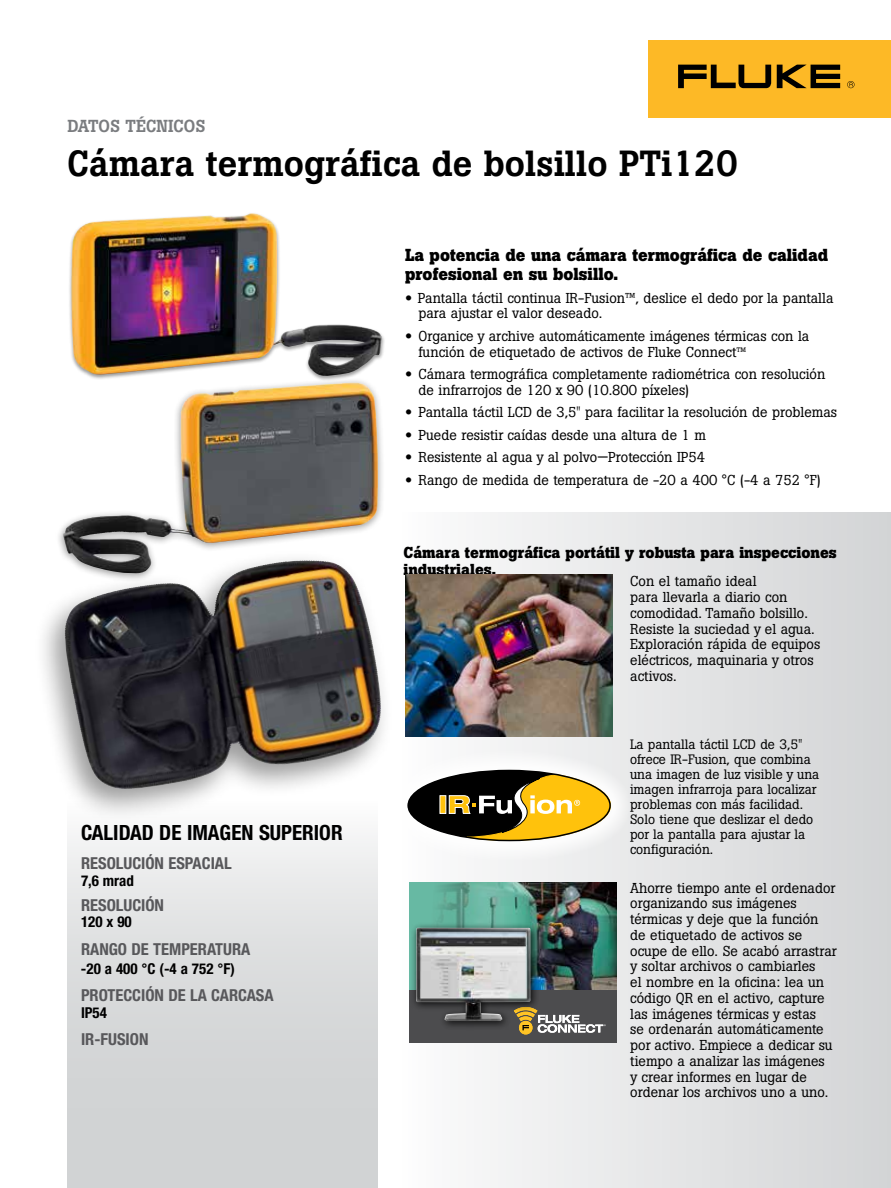
<style>
.page{position:relative;width:891px;height:1188px;background:#fff}
.page>*{position:absolute;margin:0;border:0;box-sizing:border-box;transform-origin:0 0}
.t1{font:500 36px "Boton Pro";color:#000}
.t2{font:700 condensed 21px "Helvetica Neue LT Pro";color:#000}
.t3{font:700 17.25px/18.8px "Boton Pro";color:#000}
.t4{font:500 17.25px "Boton Pro";color:#7a7c7f}
.t5{font:700 condensed 16.5px "Helvetica Neue LT Pro";color:#58585b}
.t6{font:700 15.75px/17.2px "Boton Pro";color:#000}
.t7{font:700 condensed 15px "Helvetica Neue LT Pro";color:#000}
.t8{font:14.25px/15.8px "Boton Pro";color:#000}
.t9{font:13.5px/15px "Boton Pro";color:#000}
.s1{font-family:"Helvetica Neue LT Std";font-weight:700;font-stretch:expanded}
.s2{font-size:13.5px}
</style>
<div class="page">
<div style="left:55px;top:377px;width:331px;height:206px;background:#000;opacity:.4"></div>
<img style="left:62px;top:383px;width:289px;height:167px">
<div style="left:648px;top:40px;width:243px;height:78px;background:#fdb926"></div>
<svg style="left:777px;top:65px;width:63px;height:23px"></svg>
<svg style="left:678px;top:65px;width:93px;height:23px"></svg>
<svg style="left:847px;top:81px;width:8px;height:7px"></svg>
<div style="left:67px;top:801px;width:311px;height:387px;background:linear-gradient(to bottom,#f1f1f2,#c9cccd)"></div>
<div style="left:396px;top:513px;width:495px;height:675px;background:linear-gradient(to right,#fcfcfc,#d2d4d5)"></div>
<img style="left:405px;top:575px;width:207px;height:161px">
<div style="left:68px;top:212px;width:317px;height:170px;background:#000;opacity:.4"></div>
<img style="left:71px;top:213px;width:311px;height:163px">
<div style="left:34px;top:550px;width:360px;height:273px;background:#000;opacity:.4"></div>
<img style="left:176px;top:560px;width:132px;height:56px">
<div style="left:387px;top:749px;width:244px;height:113px;background:#fff;opacity:.87"></div>
<div style="left:408px;top:770px;width:202px;height:71px;background:#000;border-radius:50%"></div>
<svg style="left:439px;top:795px;width:7px;height:19px"></svg>
<svg style="left:448px;top:774px;width:163px;height:67px"></svg>
<img style="left:410px;top:882px;width:207px;height:109px">
<div style="left:410px;top:991px;width:207px;height:52px;background:#4c4c4e"></div>
<svg style="left:542px;top:1014px;width:64px;height:19px"></svg>
<div style="left:404px;top:910px;width:138px;height:137px;background:#fff;opacity:.75"></div>
<p class="t4" style="left:68px;top:115px;width:139px">DATOS TÉCNICOS</p>
<h1 class="t1" style="left:68px;top:140px;width:672px">Cámara termográfica de bolsillo PTi120</h1>
<p class="t3" style="left:405px;top:245px;width:425px">La potencia de una cámara termográfica de calidad profesional en su bolsillo.</p>
<p class="t8" style="left:418px;top:290px;width:416px;text-indent:-13px"><span class="s1">•</span> Pantalla táctil continua IR-Fusion™, deslice el dedo por la pantalla para ajustar el valor deseado.</p>
<p class="t8" style="left:418px;top:328px;width:392px;text-indent:-13px"><span class="s1">•</span> Organice y archive automáticamente imágenes térmicas con la función de etiquetado de activos de Fluke Connect<span class="s2">™</span></p>
<p class="t8" style="left:418px;top:366px;width:408px;text-indent:-13px"><span class="s1">•</span> Cámara termográfica completamente radiométrica con resolución de infrarrojos de 120 x 90 (10.800 píxeles)</p>
<p class="t8" style="left:405px;top:405px;width:434px"><span class="s1">•</span> Pantalla táctil LCD de 3,5" para facilitar la resolución de problemas</p>
<p class="t8" style="left:405px;top:427px;width:303px"><span class="s1">•</span> Puede resistir caídas desde una altura de 1 m</p>
<p class="t8" style="left:405px;top:450px;width:302px"><span class="s1">•</span> Resistente al agua y al polvo—Protección IP54</p>
<p class="t8" style="left:405px;top:472px;width:417px"><span class="s1">•</span> Rango de medida de temperatura de -20 a 400 °C (-4 a 752 °F)</p>
<h2 class="t2" style="left:81px;top:820px;width:263px">CALIDAD DE IMAGEN SUPERIOR</h2>
<p class="t5" style="left:81px;top:854px;width:152px">RESOLUCIÓN ESPACIAL</p>
<p class="t7" style="left:81px;top:872px;width:55px">7,6 mrad</p>
<p class="t5" style="left:81px;top:895px;width:85px">RESOLUCIÓN</p>
<p class="t7" style="left:81px;top:913px;width:52px">120 x 90</p>
<p class="t5" style="left:81px;top:939px;width:171px">RANGO DE TEMPERATURA</p>
<p class="t7" style="left:81px;top:960px;width:155px">-20 a 400 °C (-4 a 752 °F)</p>
<p class="t5" style="left:81px;top:986px;width:194px">PROTECCIÓN DE LA CARCASA</p>
<p class="t7" style="left:81px;top:1003px;width:28px">IP54</p>
<p class="t5" style="left:81px;top:1030px;width:69px">IR-FUSION</p>
<p class="t6" style="left:404px;top:544px;width:435px">Cámara termográfica portátil y robusta para inspecciones industriales.</p>
<p class="t8" style="left:630px;top:573px;width:192px">Con el tamaño ideal<br>para llevarla a diario con comodidad. Tamaño bolsillo.<br>Resiste la suciedad y el agua.<br>Exploración rápida de equipos eléctricos, maquinaria y otros activos.</p>
<p class="t9" style="left:630px;top:737px;width:191px">La pantalla táctil LCD de 3,5" ofrece IR-Fusion, que combina una imagen de luz visible y una imagen infrarroja para localizar problemas con más facilidad.<br>Solo tiene que deslizar el dedo por la pantalla para ajustar la configuración.</p>
<p class="t8" style="left:630px;top:880px;width:208px">Ahorre tiempo ante el ordenador organizando sus imágenes térmicas y deje que la función de etiquetado de activos se ocupe de ello. Se acabó arrastrar y soltar archivos o cambiarles<br>el nombre en la oficina: lea un código QR en el activo, capture las imágenes térmicas y estas<br>se ordenarán automáticamente por activo. Empiece a dedicar su tiempo a analizar las imágenes<br>y crear informes en lugar de ordenar los archivos uno a uno.</p>
</div>
